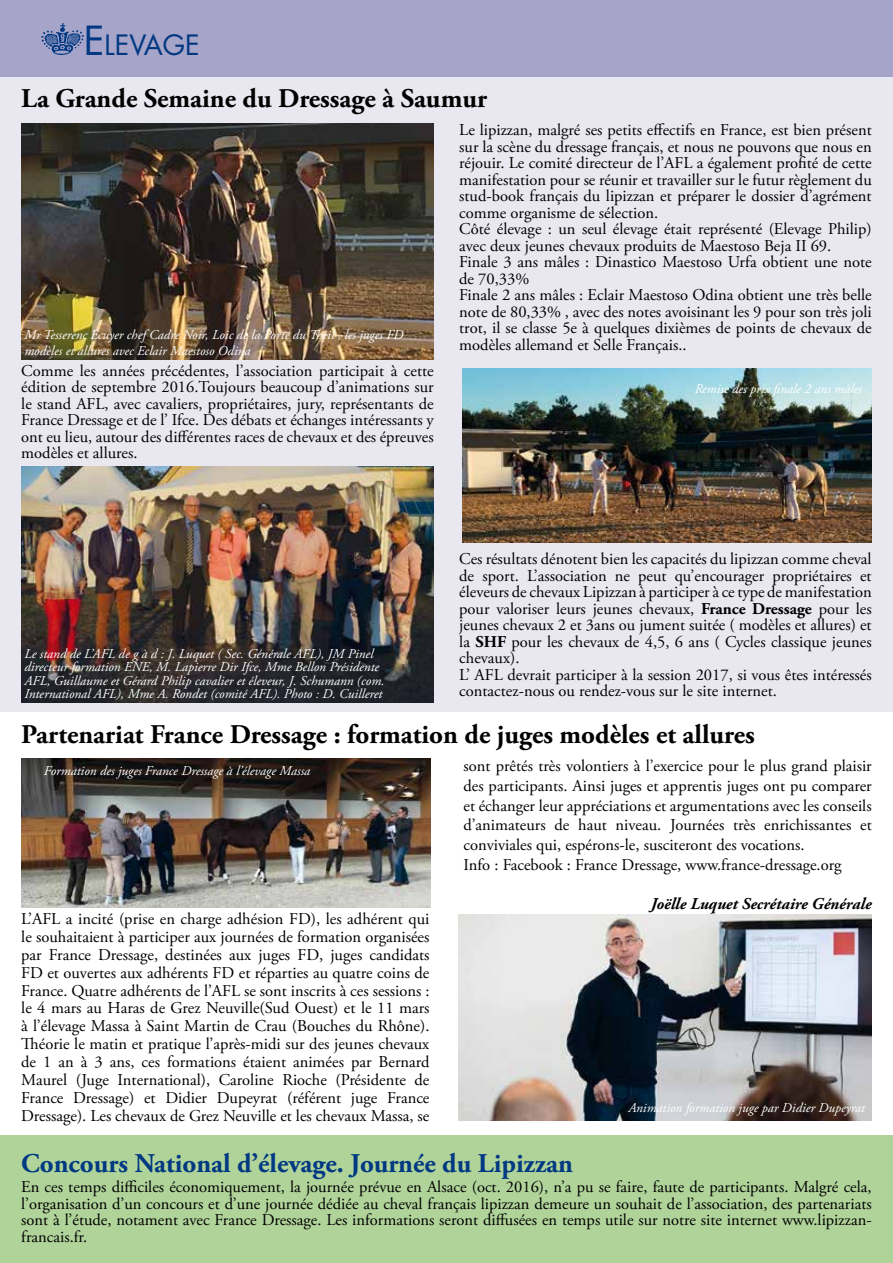
<style>
.page{position:relative;width:893px;height:1263px;background:#fff}
.page>*{position:absolute;margin:0;border:0;box-sizing:border-box;transform-origin:0 0}
.t1{font:27.3px "Futura";color:#003882}
.t2{font:700 27px "Adobe Garamond Pro";color:#000}
.t3{font:700 27px "Adobe Garamond Pro";color:#003882}
.t4{font:16.5px/16.5px "Adobe Garamond Pro";color:#000;text-align:justify}
.t5{font:italic 700 16.5px "Adobe Garamond Pro";color:#000}
.t6{font:italic 13.5px/13.5px "Adobe Garamond Pro";color:#fff}
.s1{font-size:39px}
.s2{font-weight:700}
</style>
<div class="page">
<div style="left:0;top:1135px;width:893px;height:128px;background:#b0d39a"></div>
<div style="left:0;top:60px;width:893px;height:652px;background:#e9e8f1"></div>
<div style="left:0;top:0;width:893px;height:77px;background:#a6a4c8"></div>
<img style="left:42px;top:23px;width:42px;height:32px">
<img style="left:458px;top:914px;width:414px;height:206px">
<img style="left:462px;top:368px;width:410px;height:175px">
<img style="left:21px;top:123px;width:413px;height:236px">
<img style="left:21px;top:467px;width:413px;height:236px">
<img style="left:21px;top:759px;width:410px;height:149px">
<h1 class="t1" style="left:84px;top:26px;width:114px"><span class="s1">E</span>LEVAGE</h1>
<h2 class="t2" style="left:21px;top:82px;width:467px">La Grande Semaine du Dressage à Saumur</h2>
<p class="t6" style="left:24px;top:327px;width:381px;line-height:16.2px">Mr Tesserenc Ecuyer chef Cadre Noir, Loic de la Porte du Theil , les juges FD modèles et allures avec Eclair Maestoso Odina</p>
<p class="t4" style="left:21px;top:363px;width:414px">Comme les années précédentes, l’association participait à cette édition de septembre 2016.Toujours beaucoup d’animations sur le stand AFL, avec cavaliers, propriétaires, jury, représentants de France Dressage et de l’ Ifce. Des débats et échanges intéressants y ont eu lieu, autour des différentes races de chevaux et des épreuves modèles et allures.</p>
<p class="t4" style="left:459px;top:122px;width:414px;text-align:left">Le lipizzan, malgré ses petits effectifs en France, est bien présent sur la scène du dressage français, et nous ne pouvons que nous en réjouir. Le comité directeur de l’AFL a également profité de cette manifestation pour se réunir et travailler sur le futur règlement du stud-book français du lipizzan et préparer le dossier d’agrément comme organisme de sélection.<br>Côté élevage : un seul élevage était représenté (Elevage Philip) avec deux jeunes chevaux produits de Maestoso Beja II 69.<br>Finale 3 ans mâles : Dinastico Maestoso Urfa obtient une note de 70,33%<br>Finale 2 ans mâles : Eclair Maestoso Odina obtient une très belle note de 80,33% , avec des notes avoisinant les 9 pour son très joli trot, il se classe 5e à quelques dixièmes de points de chevaux de modèles allemand et Selle Français..</p>
<p class="t6" style="left:695px;top:382px;width:168px">Remise des prix finale 2 ans mâles</p>
<p class="t4" style="left:459px;top:551px;width:414px;text-align:left">Ces résultats dénotent bien les capacités du lipizzan comme cheval de sport. L’association ne peut qu’encourager propriétaires et éleveurs de chevaux Lipizzan à participer à ce type de manifestation pour valoriser leurs jeunes chevaux, <span class="s2">France Dressage</span> pour les jeunes chevaux 2 et 3ans ou jument suitée ( modèles et allures) et la <span class="s2">SHF</span> pour les chevaux de 4,5, 6 ans ( Cycles classique jeunes chevaux).<br>L’ AFL devrait participer à la session 2017, si vous êtes intéressés contactez-nous ou rendez-vous sur le site internet.</p>
<p class="t6" style="left:24px;top:647px;width:362px">Le stand de L’AFL de g à d : J. Luquet ( Sec. Générale AFL), JM Pinel directeur formation ENE, M. Lapierre Dir Ifce, Mme Bellon Présidente AFL, Guillaume et Gérard Philip cavalier et éleveur, J. Schumann (com.<br>International AFL), Mme A. Rondet (comité AFL). Photo : D. Cuilleret</p>
<h2 class="t2" style="left:21px;top:718px;width:735px">Partenariat France Dressage : formation de juges modèles et allures</h2>
<p class="t6" style="left:44px;top:764px;width:268px">Formation des juges France Dressage à l’élevage Massa</p>
<p class="t4" style="left:463px;top:756px;width:410px;line-height:19.8px;text-align:left">sont prêtés très volontiers à l’exercice pour le plus grand plaisir des participants. Ainsi juges et apprentis juges ont pu comparer et échanger leur appréciations et argumentations avec les conseils d’animateurs de haut niveau. Journées très enrichissantes et conviviales qui, espérons-le, susciteront des vocations.<br>Info : Facebook : France Dressage, www.france-dressage.org</p>
<p class="t5" style="left:651px;top:895px;width:222px">Joëlle Luquet Secrétaire Générale</p>
<p class="t4" style="left:21px;top:910px;width:410px;line-height:17.9px">L’AFL a incité (prise en charge adhésion FD), les adhérent qui le souhaitaient à participer aux journées de formation organisées par France Dressage, destinées aux juges FD, juges candidats FD et ouvertes aux adhérents FD et réparties au quatre coins de France. Quatre adhérents de l’AFL se sont inscrits à ces sessions : le 4 mars au Haras de Grez Neuville(Sud Ouest) et le 11 mars à l’élevage Massa à Saint Martin de Crau (Bouches du Rhône).<br>Théorie le matin et pratique l’après-midi sur des jeunes chevaux de 1 an à 3 ans, ces formations étaient animées par Bernard Maurel (Juge International), Caroline Rioche (Présidente de France Dressage) et Didier Dupeyrat (référent juge France Dressage). Les chevaux de Grez Neuville et les chevaux Massa, se</p>
<p class="t6" style="left:628px;top:1101px;width:238px">Animation formation juge par Didier Dupeyrat</p>
<h2 class="t3" style="left:21px;top:1148px;width:553px">Concours National d’élevage. Journée du Lipizzan</h2>
<p class="t4" style="left:21px;top:1179px;width:852px">En ces temps difficiles économiquement, la journée prévue en Alsace (oct. 2016), n’a pu se faire, faute de participants. Malgré cela, l’organisation d’un concours et d’une journée dédiée au cheval français lipizzan demeure un souhait de l’association, des partenariats sont à l’étude, notament avec France Dressage. Les informations seront diffusées en temps utile sur notre site internet www.lipizzan&shy;francais.fr.</p>
</div>
